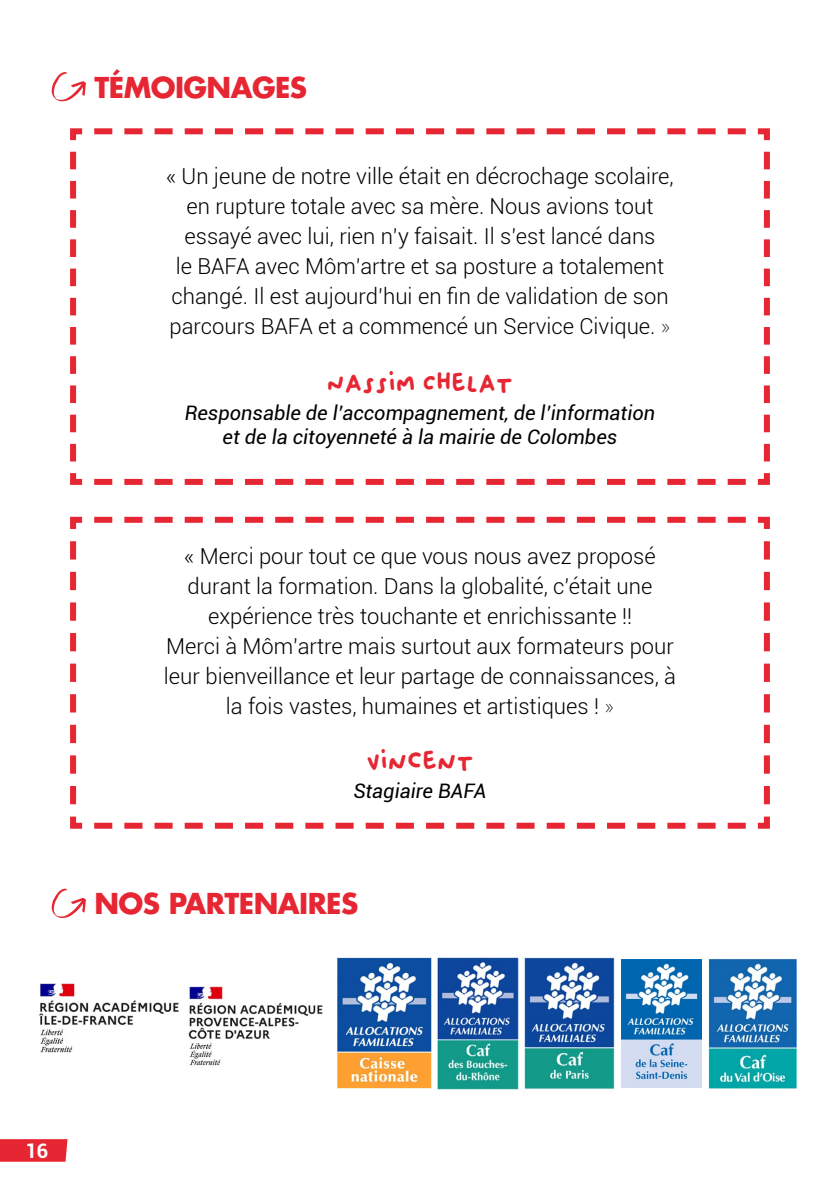
<style>
.page{position:relative;width:840px;height:1191px;background:#fff}
.page>*{position:absolute;margin:0;border:0;box-sizing:border-box;transform-origin:0 0}
.t1{font:700 28px "Futura";letter-spacing:-.02em;color:#e62733}
.t2{font:28px "Oliver";color:#e62733}
.t3{font:300 22px/30px "Roboto";color:#000;text-align:center}
.t4{font:italic 20px/24px "Roboto";color:#000;text-align:center}
.t5{font:700 20px "Roboto";color:#fff}
.s1{font-weight:100}
</style>
<div class="page">
<svg style="left:0;top:1139px;width:67px;height:22px"></svg>
<img style="left:437px;top:957px;width:82px;height:133px">
<img style="left:524px;top:957px;width:91px;height:133px">
<img style="left:337px;top:957px;width:95px;height:132px">
<svg style="left:51px;top:888px;width:35px;height:30px"></svg>
<svg style="left:70px;top:516px;width:700px;height:313px"></svg>
<svg style="left:70px;top:128px;width:700px;height:357px"></svg>
<svg style="left:51px;top:72px;width:35px;height:30px"></svg>
<img style="left:39px;top:983px;width:140px;height:70px">
<img style="left:188px;top:986px;width:135px;height:80px">
<img style="left:621px;top:959px;width:80px;height:128px">
<img style="left:708px;top:958px;width:88px;height:130px">
<p class="t1" style="left:94px;top:69px;width:214px">TÉMOIGNAGES</p>
<p class="t3" style="left:166px;top:160px;width:509px">« Un jeune de notre ville était en décrochage scolaire, en rupture totale avec sa mère. Nous avions tout essayé avec lui, rien n’y faisait. Il s’est lancé dans<br>le BAFA avec Môm’artre et sa posture a totalement changé. Il est aujourd’hui en fin de validation de son parcours BAFA et a commencé un Service Civique. <span class="s1">»</span></p>
<p class="t2" style="left:326px;top:368px;width:188px">Nassim Chelat</p>
<p class="t4" style="left:185px;top:400px;width:471px">Responsable de l’accompagnement, de l’information et de la citoyenneté à la mairie de Colombes</p>
<p class="t3" style="left:164px;top:540px;width:513px">« Merci pour tout ce que vous nous avez proposé durant la formation. Dans la globalité, c’était une expérience très touchante et enrichissante !!<br>Merci à Môm’artre mais surtout aux formateurs pour leur bienveillance et leur partage de connaissances, à la fois vastes, humaines et artistiques ! <span class="s1">»</span></p>
<p class="t2" style="left:366px;top:746px;width:109px">Vincent</p>
<p class="t4" style="left:353px;top:778px;width:135px">Stagiaire BAFA</p>
<p class="t1" style="left:94px;top:885px;width:265px">NOS PARTENAIRES</p>
<p class="t5" style="left:25px;top:1136px;width:24px">16</p>
</div>
